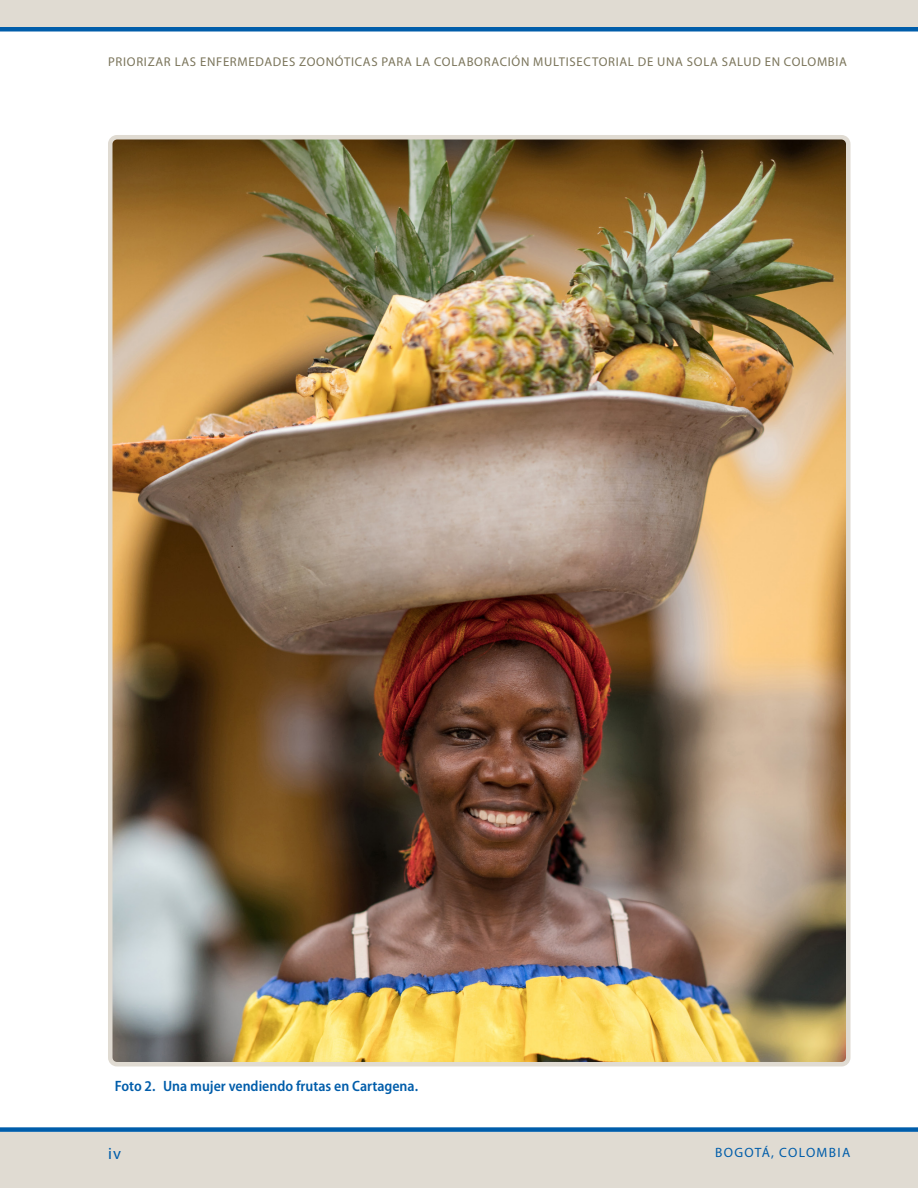
<style>
.page{position:relative;width:918px;height:1188px;background:#fff}
.page>*{position:absolute;margin:0;border:0;box-sizing:border-box;transform-origin:0 0}
.t1{font:16.5px "Myriad Pro";color:#005daa}
.Figure_Title{font:600 semi-condensed 15px "Myriad Pro";color:#005daa}
.t2{font:13.5px "Myriad Pro";letter-spacing:.1em;color:#005daa}
.t3{font:12.75px "Myriad Pro";letter-spacing:.055em;color:#7b755b}
</style>
<div class="page">
<div style="left:0;top:1132px;width:918px;height:56px;background:#e0dbd2"></div>
<div style="left:0;top:0;width:918px;height:27px;background:#e0dbd2"></div>
<div style="left:0;top:1127px;width:918px;height:5px;background:#005daa"></div>
<div style="left:0;top:27px;width:918px;height:5px;background:#005daa"></div>
<img style="left:113px;top:140px;width:732px;height:921px">
<div style="left:108px;top:135px;width:742px;height:931px;border:4px solid #e0dbd2;border-radius:7px"></div>
<p class="t3" style="left:108px;top:55px;width:740px">PRIORIZAR LAS ENFERMEDADES ZOONÓTICAS PARA LA COLABORACIÓN MULTISECTORIAL DE UNA SOLA SALUD EN COLOMBIA</p>
<p class="Figure_Title" style="left:115px;top:1078px;width:305px">Foto 2. Una mujer vendiendo frutas en Cartagena.</p>
<p class="t1" style="left:108px;top:1144px;width:15px">iv</p>
<p class="t2" style="left:715px;top:1145px;width:137px">BOGOTÁ, COLOMBIA</p>
</div>
